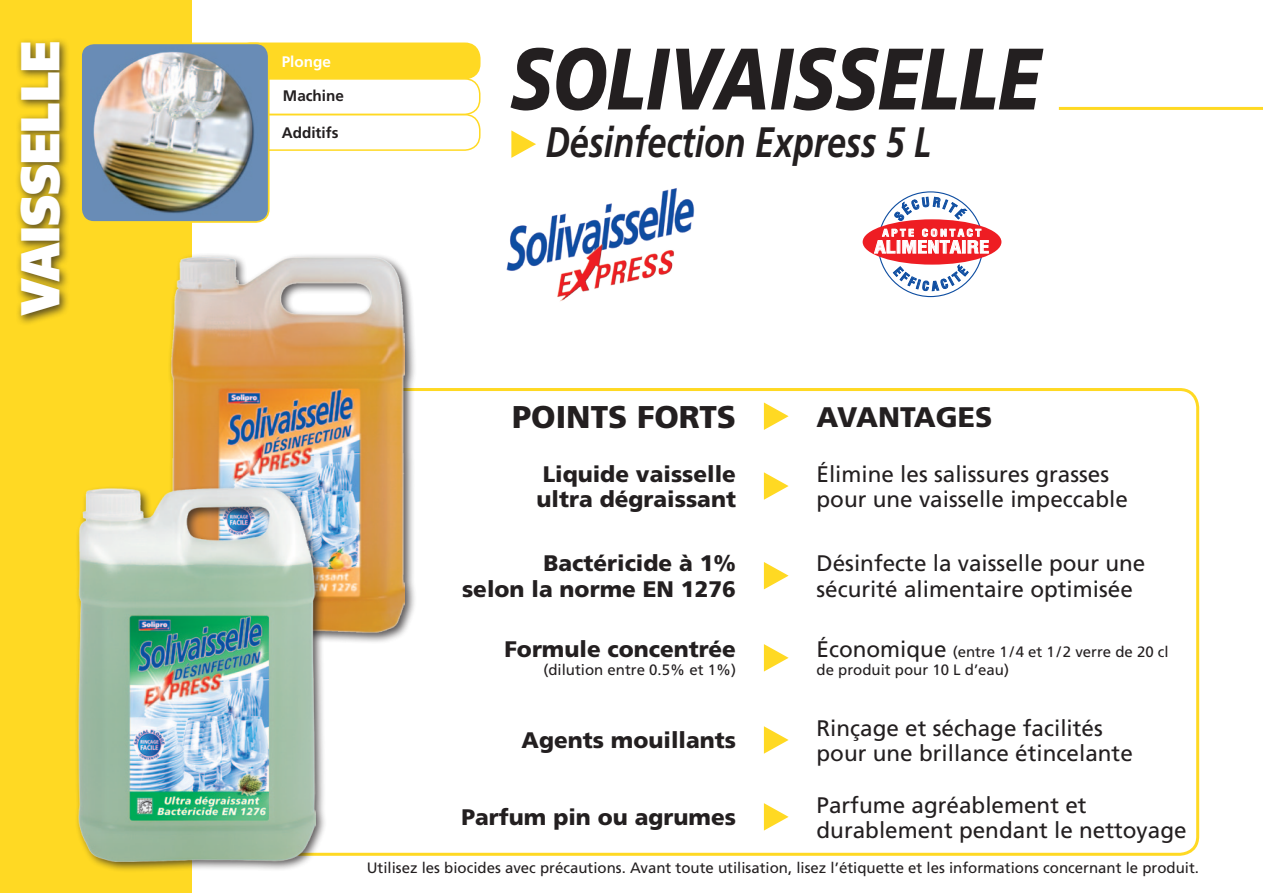
<style>
.page{position:relative;width:1263px;height:893px;background:#fff}
.page>*{position:absolute;margin:0;border:0;box-sizing:border-box;transform-origin:0 0}
.t1{font:italic 900 87.15px "Frutiger LT Std";color:#231f20;scale:.8 1}
.t2{font:900 54.75px "Frutiger LT Std";color:#fff;scale:.83 1}
.t3{font:italic 700 42.6px "Frutiger LT Std";color:#231f20;scale:.8 1}
.t4{font:900 31.5px "Frutiger LT Std";color:#231f20}
.t5{font:900 28.35px "Frutiger LT Std";color:#231f20}
.t6{font:22.5px/25.5px "Frutiger LT Std";color:#231f20}
.t7{font:900 22.5px/25.5px "Frutiger LT Std";color:#231f20}
.t8{font:700 condensed 16.8px "Helvetica";color:#fff;scale:1.2 1}
.t9{font:700 15.3px "Frutiger LT Std";color:#231f20}
.t10{font:700 15.3px "Frutiger LT Std";color:#fff}
.t11{font:15px/18px "Frutiger LT Std";color:#231f20}
.t12{font:700 condensed 9.45px "Helvetica";letter-spacing:.22em;color:#fff;scale:1.2 1}
.s1{font-size:22.5px}
</style>
<div class="page">
<div style="left:0;top:0;width:191px;height:893px;background:#ffd923"></div>
<div style="left:235px;top:114px;width:245px;height:37px;border:2px solid #ffd923;border-radius:15px"></div>
<svg style="left:511px;top:130px;width:25px;height:28px"></svg>
<div style="left:15px;top:37px;width:56px;height:289px;background:#231f20;opacity:.75"></div>
<hr style="left:1059px;top:107px;width:204px;height:3px;background:#ffd923">
<div style="left:235px;top:43px;width:245px;height:36px;background:#ffd923;border-radius:15px"></div>
<div style="left:235px;top:43px;width:245px;height:36px;border:2px solid #ffd923;border-radius:15px"></div>
<div style="left:235px;top:78px;width:245px;height:37px;border:2px solid #ffd923;border-radius:15px"></div>
<div style="left:168px;top:253px;width:249px;height:392px;background:#231f20;opacity:.75"></div>
<img style="left:171px;top:256px;width:234px;height:377px">
<div style="left:75px;top:484px;width:252px;height:389px;background:#231f20;opacity:.75"></div>
<img style="left:79px;top:488px;width:236px;height:373px">
<img style="left:83px;top:43px;width:186px;height:177px">
<div style="left:80px;top:43px;width:190px;height:180px;border:2px solid #ffd923;border-radius:13px"></div>
<svg style="left:878px;top:192px;width:105px;height:105px"></svg>
<div style="left:863px;top:219px;width:138px;height:46px;background:#ee1d23;border-radius:50%"></div>
<svg style="left:874px;top:228px;width:115px;height:26px"></svg>
<svg style="left:764px;top:402px;width:25px;height:28px"></svg>
<svg style="left:764px;top:472px;width:25px;height:28px"></svg>
<svg style="left:764px;top:562px;width:25px;height:27px"></svg>
<svg style="left:764px;top:644px;width:25px;height:28px"></svg>
<svg style="left:764px;top:726px;width:25px;height:28px"></svg>
<svg style="left:764px;top:803px;width:25px;height:28px"></svg>
<img style="left:506px;top:188px;width:189px;height:114px">
<svg style="left:894px;top:196px;width:73px;height:26px"></svg>
<svg style="left:893px;top:264px;width:76px;height:28px"></svg>
<h2 class="t2" style="left:7px;top:315px;width:333px;rotate:-90deg">VAISSELLE</h2>
<p class="t10" style="left:282px;top:52px;width:51px">Plonge</p>
<p class="t9" style="left:283px;top:87px;width:63px">Machine</p>
<p class="t9" style="left:282px;top:124px;width:58px">Additifs</p>
<h1 class="t1" style="left:510px;top:27px;width:664px">SOLIVAISSELLE</h1>
<h3 class="t3" style="left:545px;top:117px;width:484px">Désinfection Express 5 L</h3>
<p class="t12" style="left:882px;top:227px;width:84px">APTE CONTACT</p>
<p class="t8" style="left:874px;top:237px;width:97px">ALIMENTAIRE</p>
<h3 class="t4" style="left:512px;top:398px;width:225px">POINTS FORTS</h3>
<p class="t5" style="left:816px;top:400px;width:177px">AVANTAGES</p>
<p class="t7" style="left:536px;top:461px;width:201px">Liquide vaisselle ultra dégraissant</p>
<p class="t6" style="left:816px;top:461px;width:313px">Élimine les salissures grasses pour une vaisselle impeccable</p>
<p class="t7" style="left:462px;top:551px;width:275px;text-align:right">Bactéricide à 1%<br>selon la norme EN 1276</p>
<p class="t6" style="left:816px;top:551px;width:330px">Désinfecte la vaisselle pour une sécurité alimentaire optimisée</p>
<p class="t7" style="left:504px;top:637px;width:233px">Formule concentrée</p>
<p class="t11" style="left:543px;top:661px;width:194px">(dilution entre 0.5% et 1%)</p>
<p class="t11" style="left:816px;top:643px;width:354px"><span class="s1">Économique</span> (entre 1/4 et 1/2 verre de 20 cl de produit pour 10 L d’eau)</p>
<p class="t7" style="left:521px;top:728px;width:216px">Agents mouillants</p>
<p class="t7" style="left:461px;top:805px;width:276px">Parfum pin ou agrumes</p>
<p class="t6" style="left:816px;top:715px;width:318px">Rinçage et séchage facilités pour une brillance étincelante</p>
<p class="t6" style="left:816px;top:792px;width:372px">Parfume agréablement et durablement pendant le nettoyage</p>
<p class="t11" style="left:367px;top:859px;width:834px">Utilisez les biocides avec précautions. Avant toute utilisation, lisez l’étiquette et les informations concernant le produit.</p>
</div>
